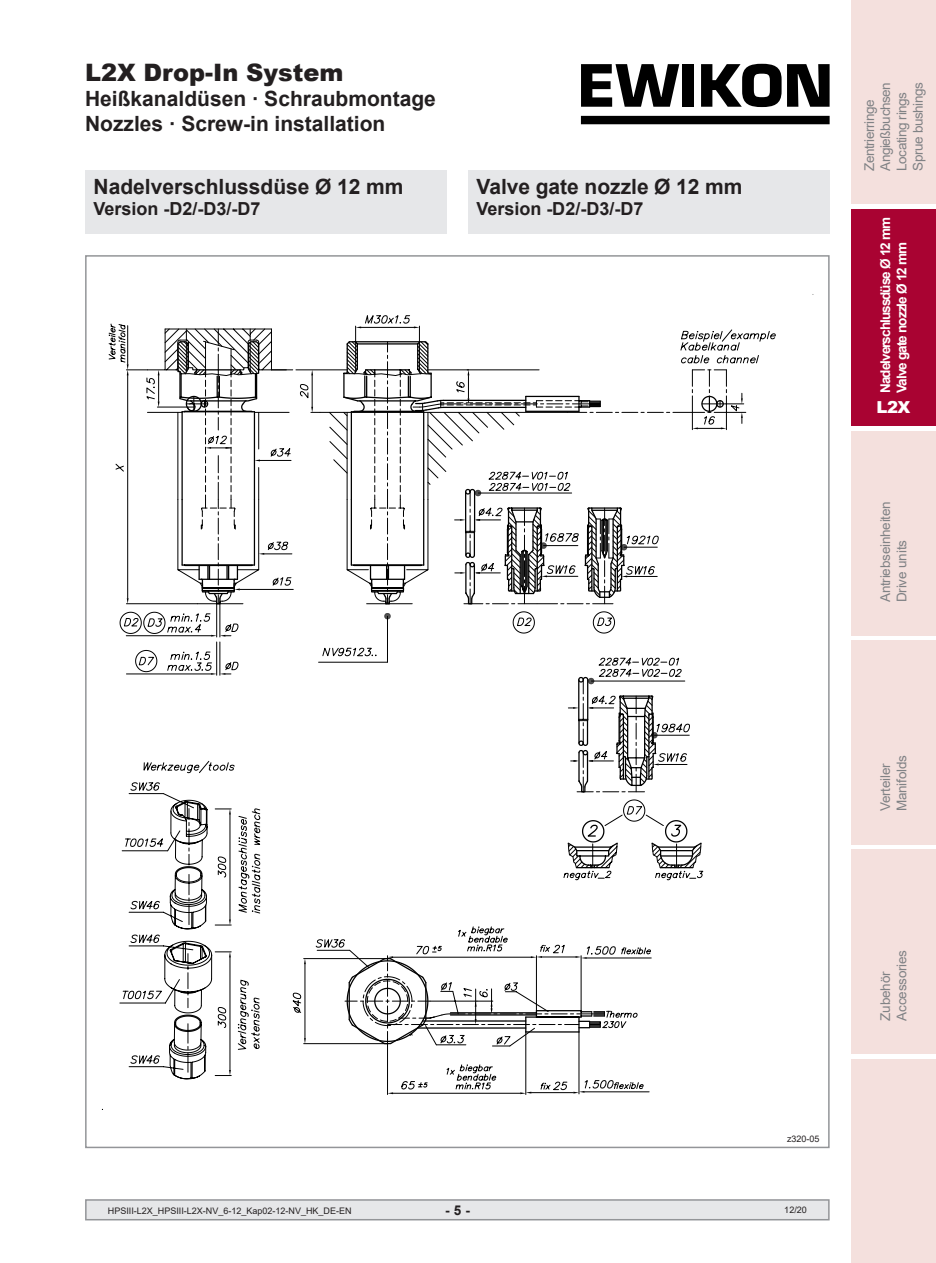
<style>
.page{position:relative;width:936px;height:1263px;background:#fff}
.page>*{position:absolute;margin:0;border:0;box-sizing:border-box;transform-origin:0 0}
.t1{font:900 24px "Arial";color:#231f20}
.Arial-14pt-fett{font:700 21px/25.2px "Arial";color:#231f20}
.Arial-12pt-fett{font:700 18px "Arial";color:#231f20}
.t2{font:900 16.5px "Arial";color:#fff}
.t3{font:13.5px/16.2px "Arial";letter-spacing:-.015em;color:#808285}
.t4{font:700 13.5px/16.2px "Arial";letter-spacing:-.07em;color:#fff}
.t5{font:700 13.5px "Arial";color:#231f20}
.t6{font:9px "Arial";color:#231f20}
</style>
<div class="page">
<div style="left:85px;top:1199px;width:744px;height:21px;background:#e6e7e9;border:2px solid #939598"></div>
<div style="left:850px;top:0;width:85px;height:204px;background:#f4e0dd"></div>
<div style="left:850px;top:431px;width:85px;height:204px;background:#f4e0dd"></div>
<div style="left:850px;top:640px;width:85px;height:204px;background:#f4e0dd"></div>
<div style="left:850px;top:1059px;width:85px;height:204px;background:#f4e0dd"></div>
<div style="left:850px;top:850px;width:85px;height:204px;background:#f4e0dd"></div>
<div style="left:850px;top:209px;width:85px;height:217px;background:#a90332"></div>
<div style="left:581px;top:116px;width:248px;height:8px;background:#000"></div>
<svg style="left:581px;top:64px;width:98px;height:43px"></svg>
<div style="left:682px;top:64px;width:11px;height:43px;background:#000"></div>
<svg style="left:701px;top:64px;width:80px;height:43px"></svg>
<svg style="left:787px;top:64px;width:42px;height:43px"></svg>
<div style="left:85px;top:170px;width:361px;height:64px;background:#e6e7e9"></div>
<div style="left:468px;top:170px;width:361px;height:64px;background:#e6e7e9"></div>
<svg style="left:108px;top:315px;width:667px;height:780px"></svg>
<h1 class="t1" style="left:85px;top:55px;width:260px">L2X Drop-In System</h1>
<h2 class="Arial-14pt-fett" style="left:85px;top:86px;width:352px">Heißkanaldüsen · Schraubmontage<br>Nozzles · Screw-in installation</h2>
<p class="Arial-14pt-fett" style="left:94px;top:174px;width:311px">Nadelverschlussdüse Ø 12 mm</p>
<p class="Arial-12pt-fett" style="left:94px;top:196px;width:168px">Version -D2/-D3/-D7</p>
<p class="Arial-14pt-fett" style="left:476px;top:174px;width:267px">Valve gate nozzle Ø 12 mm</p>
<p class="Arial-12pt-fett" style="left:476px;top:196px;width:168px">Version -D2/-D3/-D7</p>
<p class="t3" style="left:861px;top:171px;width:90px;rotate:-90deg">Zentrierringe<br>Angießbuchsen<br>Locating rings<br>Sprue bushings</p>
<p class="t4" style="left:877px;top:393px;width:178px;rotate:-90deg">Nadelverschlussdüse Ø 12 mm<br>Valve gate nozzle Ø 12 mm</p>
<p class="t2" style="left:876px;top:395px;width:36px">L2X</p>
<p class="t3" style="left:877px;top:602px;width:103px;rotate:-90deg">Antriebseinheiten<br>Drive units</p>
<p class="t6" style="left:787px;top:1132px;width:34px">z320-05</p>
<p class="t6" style="left:108px;top:1204px;width:245px">HPSIII-L2X_HPSIII-L2X-NV_6-12_Kap02-12-NV_HK_DE-EN</p>
<p class="t5" style="left:445px;top:1200px;width:26px">- 5 -</p>
<p class="t6" style="left:784px;top:1204px;width:24px">12/20</p>
<p class="t3" style="left:877px;top:811px;width:58px;rotate:-90deg">Verteiler<br>Manifolds</p>
<p class="t3" style="left:877px;top:1021px;width:72px;rotate:-90deg">Zubehör<br>Accessories</p>
</div>
